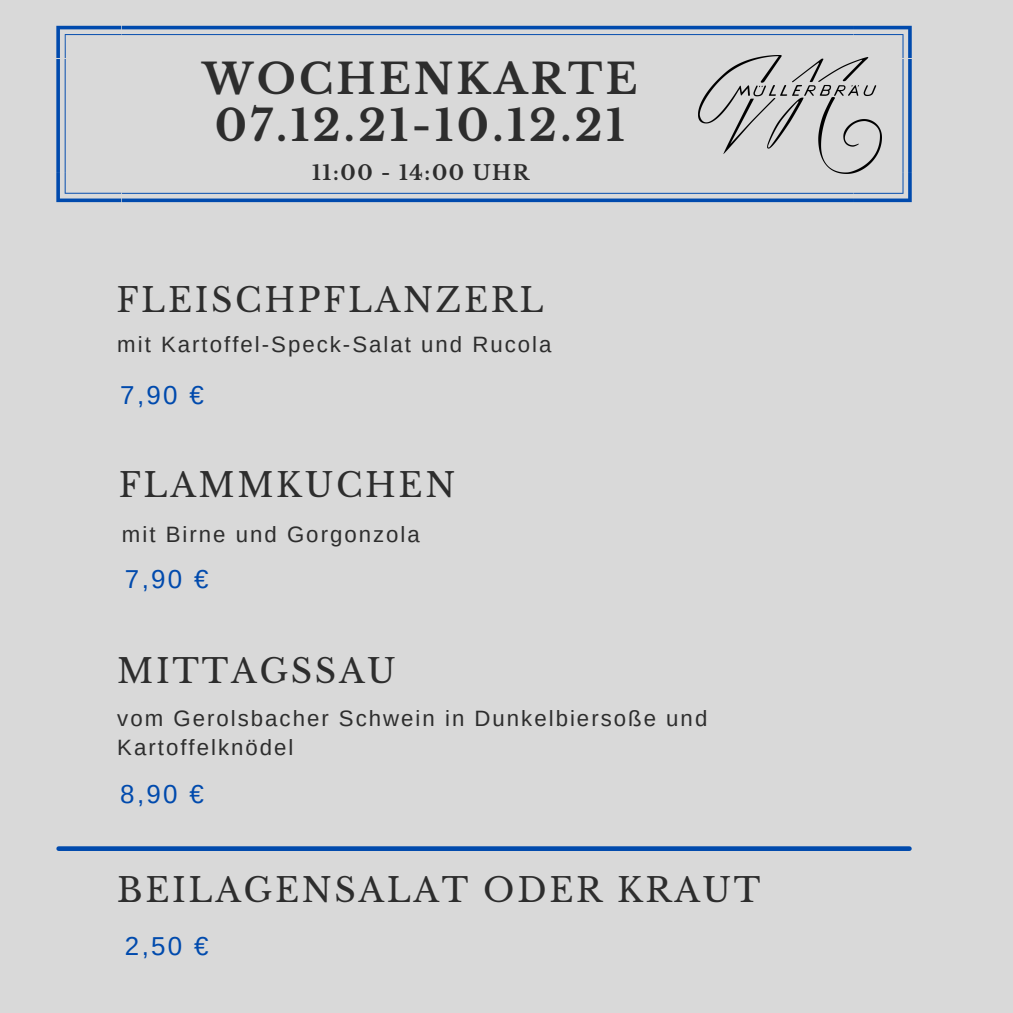
<style>
.page{position:relative;width:1013px;height:1013px;background:#fff}
.page>*{position:absolute;margin:0;border:0;box-sizing:border-box;transform-origin:0 0}
.t1{font:700 42.75px "Libre Baskerville";letter-spacing:.08em;color:#2d2d2d}
.t2{font:700 41.5px "Libre Baskerville";letter-spacing:.08em;color:#2d2d2d}
.t3{font:33.12px "Libre Baskerville";letter-spacing:.08em;color:#2d2d2d}
.t4{font:25.88px "Arimo";letter-spacing:.09em;color:#004aad}
.t5{font:22.25px/29.6px "Arimo";letter-spacing:.09em;color:#2d2d2d}
.t6{font:700 20.25px "Libre Baskerville";letter-spacing:.08em;color:#2d2d2d}
</style>
<div class="page">
<div style="left:0;top:0;width:1012px;height:1012px;background:#d9d9d9"></div>
<svg style="left:56px;top:26px;width:855px;height:176px"></svg>
<div style="left:59px;top:846px;width:850px;height:5px;background:#004aad"></div>
<img style="left:698px;top:55px;width:183px;height:118px">
<p class="t2" style="left:202px;top:54px;width:436px">WOCHENKARTE</p>
<p class="t1" style="left:215px;top:100px;width:411px">07.12.21-10.12.21</p>
<p class="t6" style="left:312px;top:160px;width:219px">11:00 - 14:00 UHR</p>
<p class="t3" style="left:116px;top:280px;width:429px">FLEISCHPFLANZERL</p>
<p class="t5" style="left:117px;top:329px;width:436px">mit Kartoffel-Speck-Salat und Rucola</p>
<p class="t4" style="left:120px;top:380px;width:85px">7,90 €</p>
<p class="t3" style="left:119px;top:464px;width:338px">FLAMMKUCHEN</p>
<p class="t5" style="left:122px;top:519px;width:299px">mit Birne und Gorgonzola</p>
<p class="t4" style="left:125px;top:565px;width:85px">7,90 €</p>
<p class="t3" style="left:117px;top:651px;width:280px">MITTAGSSAU</p>
<p class="t5" style="left:117px;top:703px;width:591px">vom Gerolsbacher Schwein in Dunkelbiersoße und<br>Kartoffelknödel</p>
<p class="t4" style="left:120px;top:779px;width:85px">8,90 €</p>
<p class="t3" style="left:117px;top:869px;width:644px">BEILAGENSALAT ODER KRAUT</p>
<p class="t4" style="left:125px;top:932px;width:85px">2,50 €</p>
</div>
